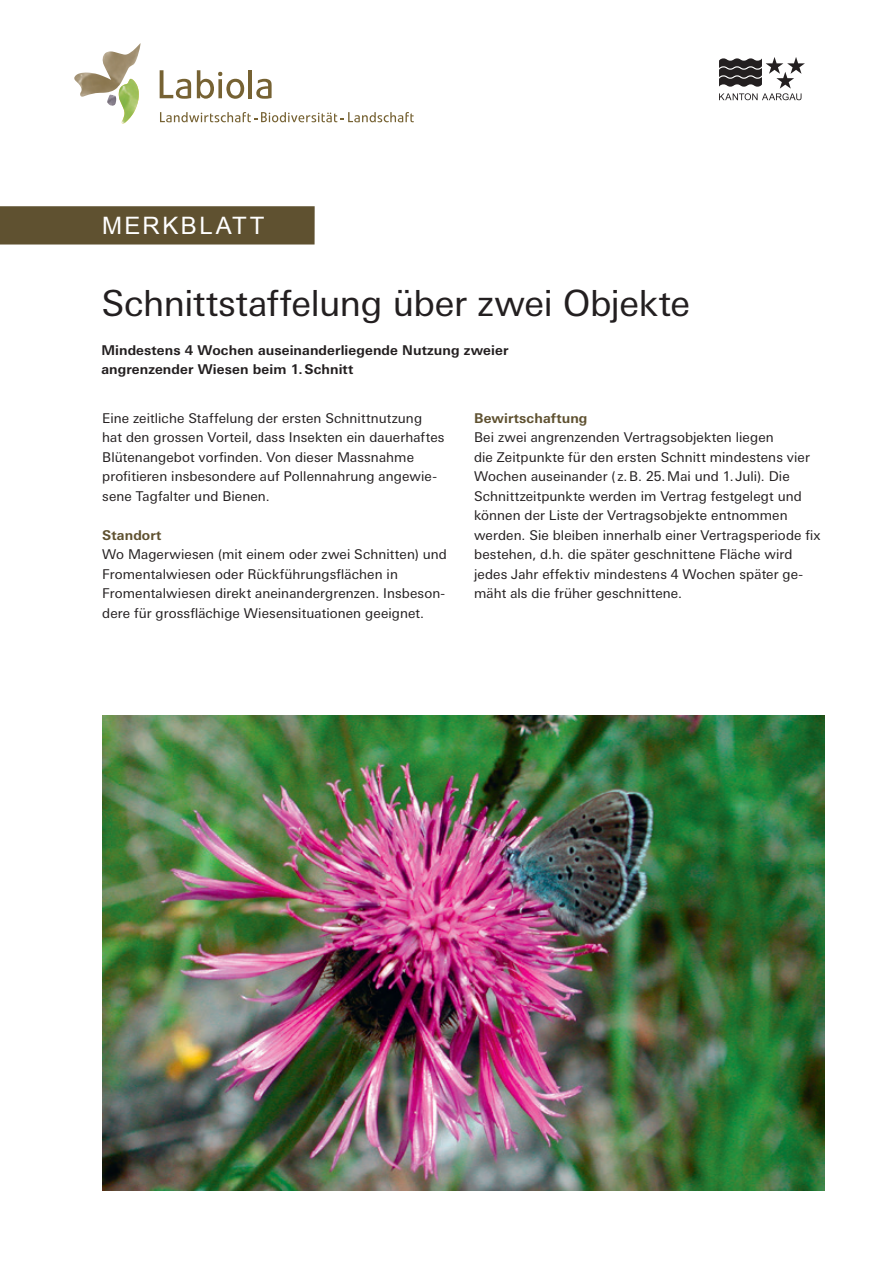
<style>
.page{position:relative;width:893px;height:1263px;background:#fff}
.page>*{position:absolute;margin:0;border:0;box-sizing:border-box;transform-origin:0 0}
.t1{font:36px "Linotype Univers Basic";letter-spacing:-.01em;color:#231f20}
.t2{font:24px "Arial";letter-spacing:.105em;color:#fff}
.t3{font:13.5px/19.5px "Linotype Univers Basic";letter-spacing:.005em;color:#231f20}
.t4{font:700 13.5px/19.5px "Linotype Univers Basic";letter-spacing:.01em;color:#231f20}
.t5{font:700 13.5px "Linotype Univers Basic";letter-spacing:.01em;color:#5f5130}
</style>
<div class="page">
<div style="left:0;top:206px;width:315px;height:38px;background:#5f5130"></div>
<svg style="left:719px;top:57px;width:86px;height:43px"></svg>
<svg style="left:76px;top:43px;width:65px;height:81px"></svg>
<img style="left:118px;top:79px;width:13px;height:22px">
<svg style="left:160px;top:70px;width:31px;height:29px"></svg>
<svg style="left:197px;top:70px;width:47px;height:29px"></svg>
<hr style="left:248px;top:70px;width:4px;height:28px;background:#766233">
<svg style="left:256px;top:79px;width:16px;height:20px"></svg>
<svg style="left:160px;top:112px;width:254px;height:10px"></svg>
<img style="left:102px;top:715px;width:722px;height:476px">
<h2 class="t2" style="left:102px;top:210px;width:164px">MERKBLATT</h2>
<h1 class="t1" style="left:101px;top:282px;width:590px">Schnittstaffelung über zwei Objekte</h1>
<p class="t4" style="left:101px;top:340px;width:408px">Mindestens 4 Wochen auseinanderliegende Nutzung zweier angrenzender Wiesen beim 1. Schnitt</p>
<p class="t3" style="left:102px;top:408px;width:344px">Eine zeitliche Staffelung der ersten Schnittnutzung hat den grossen Vorteil, dass Insekten ein dauerhaftes Blütenangebot vorfinden. Von dieser Massnahme profitieren insbesondere auf Pollennahrung angewie&shy;sene Tagfalter und Bienen.</p>
<p class="t5" style="left:102px;top:527px;width:61px">Standort</p>
<p class="t3" style="left:102px;top:545px;width:346px">Wo Magerwiesen (mit einem oder zwei Schnitten) und Fromentalwiesen oder Rückführungsflächen in Fromentalwiesen direkt aneinandergrenzen. Insbeson&shy;dere für grossflächige Wiesensituationen geeignet.</p>
<p class="t5" style="left:474px;top:410px;width:115px">Bewirtschaftung</p>
<p class="t3" style="left:474px;top:428px;width:348px">Bei zwei angrenzenden Vertragsobjekten liegen<br>die Zeitpunkte für den ersten Schnitt mindestens vier Wochen auseinander (z. B. 25. Mai und 1. Juli). Die Schnittzeitpunkte werden im Vertrag festgelegt und können der Liste der Vertragsobjekte entnommen werden. Sie bleiben innerhalb einer Vertragsperiode fix bestehen, d.h. die später geschnittene Fläche wird jedes Jahr effektiv mindestens 4 Wochen später ge&shy;mäht als die früher geschnittene.</p>
</div>
